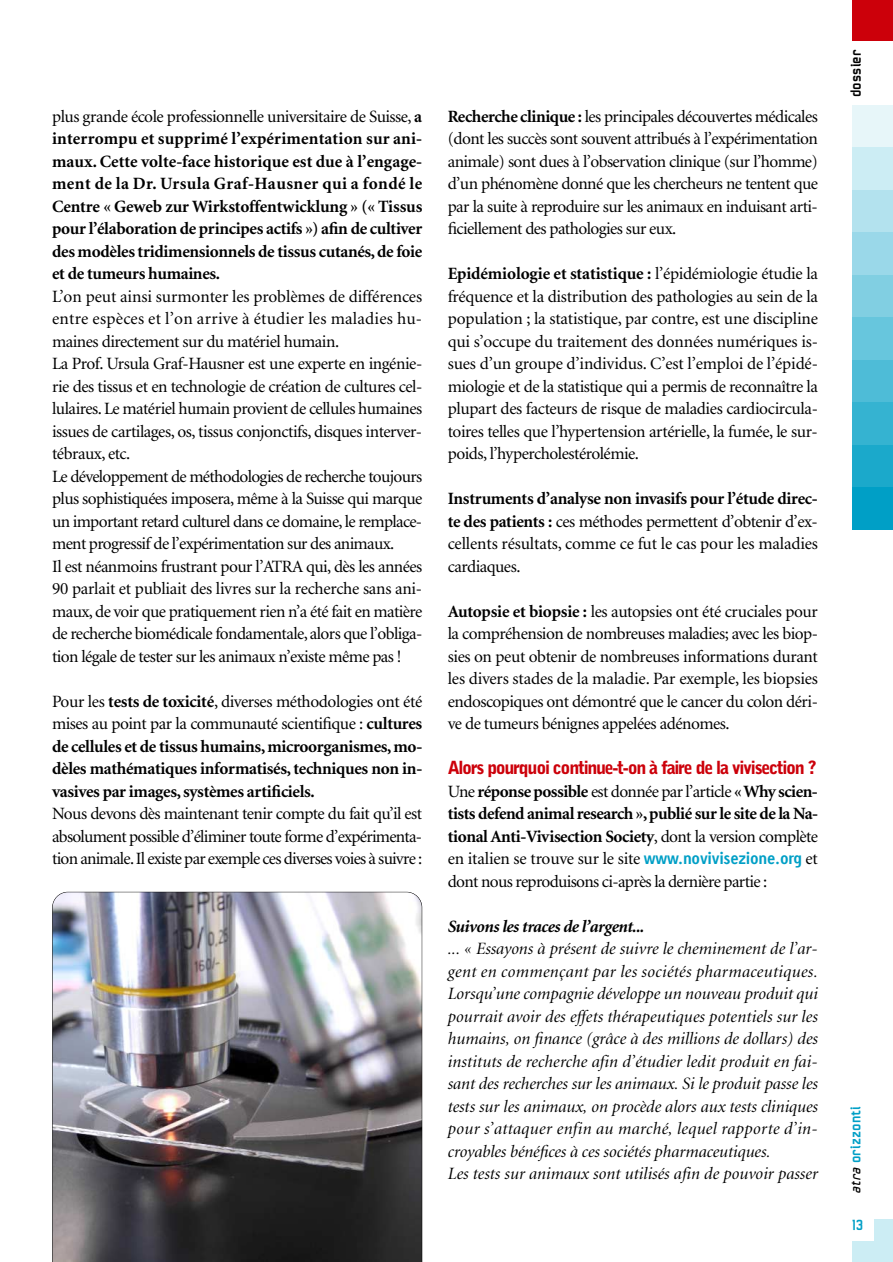
<style>
.page{position:relative;width:893px;height:1262px;background:#fff}
.page>*{position:absolute;margin:0;border:0;box-sizing:border-box;transform-origin:0 0}
.t1{font:900 18px "Bell Gothic";letter-spacing:-.07em;color:#cc000a}
.t2{font:17.25px/22.5px "Minion";letter-spacing:-.035em;color:#000;text-align:justify}
.t3{font:700 17.25px/22.5px "Minion";letter-spacing:-.02em;color:#000;text-align:justify}
.t4{font:italic 17.25px/22.5px "Minion Display";letter-spacing:.005em;color:#000}
.t5{font:italic 700 17.25px "Minion";letter-spacing:-.03em;color:#000}
.t6{font:700 15px "Linotype Kaliber";color:#009fc6}
.t7{font:700 15px "Linotype Kaliber";color:#000}
.s1{font-weight:400}
.s2{font-weight:700}
.s3{font-family:"Linotype Tetria Bold Tab";font-size:16.5px;color:#009fc6}
.s4{font-weight:400;font-style:italic;color:#000}
</style>
<div class="page">
<div style="left:851px;top:1219px;width:41px;height:42px;background:#ccedf4"></div>
<div style="left:851px;top:1219px;width:22px;height:21px;background:#fff"></div>
<div style="left:851px;top:0;width:41px;height:41px;background:#cc000a"></div>
<div style="left:851px;top:105px;width:41px;height:42px;background:#e7f6f9"></div>
<div style="left:851px;top:147px;width:41px;height:43px;background:#ccedf4"></div>
<div style="left:851px;top:190px;width:41px;height:42px;background:#b3e2ee"></div>
<div style="left:851px;top:232px;width:41px;height:43px;background:#9ad8e9"></div>
<div style="left:851px;top:275px;width:41px;height:42px;background:#81cfe2"></div>
<div style="left:851px;top:317px;width:41px;height:43px;background:#67c6dd"></div>
<div style="left:851px;top:360px;width:41px;height:42px;background:#4ebcd7"></div>
<div style="left:851px;top:402px;width:41px;height:43px;background:#35b3d1"></div>
<div style="left:851px;top:445px;width:41px;height:42px;background:#1ba9cb"></div>
<div style="left:851px;top:487px;width:41px;height:43px;background:#009fc6"></div>
<img style="left:52px;top:891px;width:370px;height:370px">
<p class="t3" style="left:52px;top:106px;width:372px"><span class="s1">plus grande école professionnelle universitaire de Suisse,</span> a interrompu et supprimé l’expérimentation sur ani&shy;maux. Cette volte-face historique est due à l’engage&shy;ment de la Dr. Ursula Graf-Hausner qui a fondé le Centre « Geweb zur Wirkstoffentwicklung » (« Tissus pour l’élaboration de principes actifs ») afin de cultiver des modèles tridimensionnels de tissus cutanés, de foie et de tumeurs humaines.</p>
<p class="t2" style="left:52px;top:286px;width:372px;text-align:left">L’on peut ainsi surmonter les problèmes de différences entre espèces et l’on arrive à étudier les maladies hu&shy;maines directement sur du matériel humain.<br>La Prof. Ursula Graf-Hausner est une experte en ingénie&shy;rie des tissus et en technologie de création de cultures cel&shy;lulaires. Le matériel humain provient de cellules humaines issues de cartilages, os, tissus conjonctifs, disques interver&shy;tébraux, etc.<br>Le développement de méthodologies de recherche toujours plus sophistiquées imposera, même à la Suisse qui marque un important retard culturel dans ce domaine, le remplace&shy;ment progressif de l’expérimentation sur des animaux.<br>Il est néanmoins frustrant pour l’ATRA qui, dès les années 90 parlait et publiait des livres sur la recherche sans ani&shy;maux, de voir que pratiquement rien n’a été fait en matière de recherche biomédicale fondamentale, alors que l’obliga&shy;tion légale de tester sur les animaux n’existe même pas !</p>
<p class="t3" style="left:52px;top:691px;width:371px"><span class="s1">Pour les</span> tests de toxicité<span class="s1">, diverses méthodologies ont été mises au point par la communauté scientifique :</span> cultures de cellules et de tissus humains, microorganismes, mo&shy;dèles mathématiques informatisés, techniques non in&shy;vasives par images, systèmes artificiels.</p>
<p class="t2" style="left:52px;top:804px;width:371px">Nous devons dès maintenant tenir compte du fait qu’il est absolument possible d’éliminer toute forme d’expérimenta&shy;tion animale.Il existe par exemple ces diverses voies à suivre :</p>
<p class="t2" style="left:448px;top:106px;width:372px"><span class="s2">Recherche clinique :</span> les principales découvertes médicales (dont les succès sont souvent attribués à l’expérimentation animale) sont dues à l’observation clinique (sur l’homme) d’un phénomène donné que les chercheurs ne tentent que par la suite à reproduire sur les animaux en induisant arti&shy;ficiellement des pathologies sur eux.</p>
<p class="t2" style="left:448px;top:264px;width:372px"><span class="s2">Epidémiologie et statistique :</span> l’épidémiologie étudie la fréquence et la distribution des pathologies au sein de la population ; la statistique, par contre, est une discipline qui s’occupe du traitement des données numériques is&shy;sues d’un groupe d’individus. C’est l’emploi de l’épidé&shy;miologie et de la statistique qui a permis de reconnaître la plupart des facteurs de risque de maladies cardiocircula&shy;toires telles que l’hypertension artérielle, la fumée, le sur&shy;poids, l’hypercholestérolémie.</p>
<p class="t2" style="left:448px;top:489px;width:372px"><span class="s2">Instruments d’analyse non invasifs pour l’étude direc&shy;te des patients :</span> ces méthodes permettent d’obtenir d’ex&shy;cellents résultats, comme ce fut le cas pour les maladies cardiaques.</p>
<p class="t2" style="left:448px;top:601px;width:372px"><span class="s2">Autopsie et biopsie :</span> les autopsies ont été cruciales pour la compréhension de nombreuses maladies; avec les biop&shy;sies on peut obtenir de nombreuses informations durant les divers stades de la maladie. Par exemple, les biopsies endoscopiques ont démontré que le cancer du colon déri&shy;ve de tumeurs bénignes appelées adénomes.</p>
<p class="t1" style="left:448px;top:761px;width:370px">Alors pourquoi continue-t-on à faire de la vivisection ?</p>
<p class="t2" style="left:448px;top:781px;width:372px">Une <span class="s2">réponse possible</span> est donnée par l’article <span class="s2">« Why scien&shy;tists defend animal research », publié sur le site de la Na&shy;tional Anti-Vivisection Society</span>, dont la version complète en italien se trouve sur le site <span class="s3">www.novivisezione.org</span> et dont nous reproduisons ci-après la dernière partie :</p>
<p class="t5" style="left:448px;top:919px;width:198px">Suivons les traces de l’argent...</p>
<p class="t4" style="left:448px;top:939px;width:371px">... « Essayons à présent de suivre le cheminement de l’ar&shy;gent en commençant par les sociétés pharmaceutiques.<br>Lorsqu’une compagnie développe un nouveau produit qui pourrait avoir des effets thérapeutiques potentiels sur les humains, on finance (grâce à des millions de dollars) des instituts de recherche afin d’étudier ledit produit en fai&shy;sant des recherches sur les animaux. Si le produit passe les tests sur les animaux, on procède alors aux tests cliniques pour s’attaquer enfin au marché, lequel rapporte d’in&shy;croyables bénéfices à ces sociétés pharmaceutiques.<br>Les tests sur animaux sont utilisés afin de pouvoir passer</p>
<p class="t7" style="left:850px;top:97px;width:49px;rotate:-90deg">dossier</p>
<p class="t6" style="left:849px;top:1193px;width:89px;rotate:-90deg"><span class="s4">atra</span> orizzonti</p>
<p class="t6" style="left:851px;top:1219px;width:13px">13</p>
</div>
